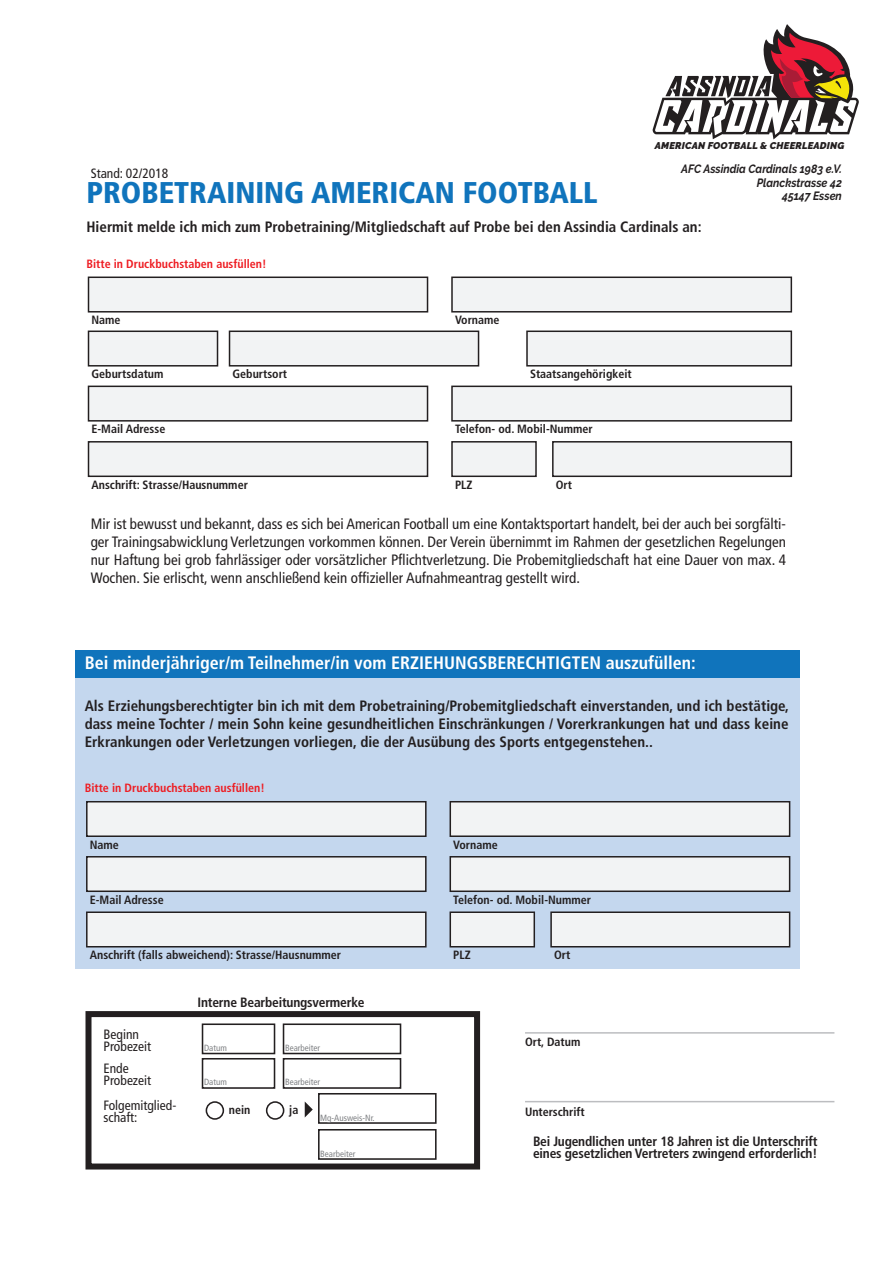
<style>
.page{position:relative;width:893px;height:1263px;background:#fff}
.page>*{position:absolute;margin:0;border:0;box-sizing:border-box;transform-origin:0 0}
.t1{font:900 condensed 30px "Frutiger LT Std";color:#1074bc}
.t2{font:700 condensed 18px "Frutiger LT Std";color:#fff}
.t3{font:condensed 15px/18px "Frutiger LT Std";color:#231f20;text-align:justify}
.t4{font:700 condensed 15px/18px "Frutiger LT Std";color:#231f20;text-align:justify}
.t5{font:700 condensed 13.5px/12px "Frutiger LT Std";letter-spacing:-.015em;color:#231f20}
.t6{font:condensed 13.5px/12px "Frutiger LT Std";color:#231f20}
.t7{font:700 condensed 12px "Frutiger LT Std";color:#231f20}
.t8{font:700 condensed 12px "Frutiger LT Std";color:#ee1d23}
.t9{font:italic 700 12px/13.5px "Raleway";color:#231f20;text-align:right;scale:.9 1}
.t10{font:italic 900 9.75px "Raleway";letter-spacing:.02em;color:#231f20}
.t11{font:condensed 9px "Frutiger LT Std";color:#808285}
</style>
<div class="page">
<svg style="left:653px;top:24px;width:206px;height:115px"></svg>
<div style="left:88px;top:276px;width:340px;height:36px;background:#f2f3f4;border:2px solid #231f20"></div>
<div style="left:451px;top:276px;width:341px;height:36px;background:#f2f3f4;border:2px solid #231f20"></div>
<div style="left:88px;top:386px;width:340px;height:36px;background:#f2f3f4;border:2px solid #231f20"></div>
<div style="left:451px;top:386px;width:341px;height:36px;background:#f2f3f4;border:2px solid #231f20"></div>
<div style="left:88px;top:441px;width:340px;height:36px;background:#f2f3f4;border:2px solid #231f20"></div>
<div style="left:451px;top:441px;width:86px;height:36px;background:#f2f3f4;border:2px solid #231f20"></div>
<div style="left:552px;top:441px;width:240px;height:36px;background:#f2f3f4;border:2px solid #231f20"></div>
<div style="left:88px;top:330px;width:130px;height:36px;background:#f2f3f4;border:2px solid #231f20"></div>
<div style="left:229px;top:330px;width:250px;height:36px;background:#f2f3f4;border:2px solid #231f20"></div>
<div style="left:526px;top:330px;width:266px;height:36px;background:#f2f3f4;border:2px solid #231f20"></div>
<div style="left:75px;top:650px;width:725px;height:319px;background:#c4d7ee"></div>
<div style="left:75px;top:650px;width:725px;height:28px;background:#1074bc"></div>
<div style="left:86px;top:801px;width:341px;height:36px;background:#f2f3f4;border:2px solid #231f20"></div>
<div style="left:450px;top:801px;width:340px;height:36px;background:#f2f3f4;border:2px solid #231f20"></div>
<div style="left:86px;top:856px;width:341px;height:36px;background:#f2f3f4;border:2px solid #231f20"></div>
<div style="left:450px;top:856px;width:340px;height:36px;background:#f2f3f4;border:2px solid #231f20"></div>
<div style="left:86px;top:911px;width:341px;height:36px;background:#f2f3f4;border:2px solid #231f20"></div>
<div style="left:450px;top:911px;width:85px;height:36px;background:#f2f3f4;border:2px solid #231f20"></div>
<div style="left:550px;top:911px;width:240px;height:36px;background:#f2f3f4;border:2px solid #231f20"></div>
<div style="left:86px;top:1011px;width:394px;height:158px;border:6px solid #231f20"></div>
<div style="left:318px;top:1093px;width:119px;height:31px;background:#fff;border:2px solid #231f20"></div>
<div style="left:318px;top:1129px;width:119px;height:31px;background:#fff;border:2px solid #231f20"></div>
<div style="left:266px;top:1101px;width:18px;height:19px;border:2px solid #231f20;border-radius:50%"></div>
<div style="left:206px;top:1101px;width:18px;height:19px;border:2px solid #231f20;border-radius:50%"></div>
<svg style="left:305px;top:1102px;width:8px;height:15px"></svg>
<div style="left:202px;top:1058px;width:73px;height:31px;background:#fff;border:2px solid #231f20"></div>
<div style="left:283px;top:1058px;width:118px;height:31px;background:#fff;border:2px solid #231f20"></div>
<div style="left:202px;top:1023px;width:73px;height:31px;background:#fff;border:2px solid #231f20"></div>
<div style="left:283px;top:1023px;width:118px;height:31px;background:#fff;border:2px solid #231f20"></div>
<hr style="left:525px;top:1032px;width:309px;height:2px;background:#bcbdc0">
<hr style="left:525px;top:1101px;width:309px;height:1px;background:#bcbdc0">
<p class="t10" style="left:655px;top:140px;width:191px">AMERICAN FOOTBALL &amp; CHEERLEADING</p>
<p class="t6" style="left:91px;top:167px;width:79px">Stand: 02/2018</p>
<p class="t9" style="left:681px;top:162px;width:180px">AFC Assindia Cardinals 1983 e.V.<br>Planckstrasse 42<br>45147 Essen</p>
<h1 class="t1" style="left:86px;top:174px;width:513px">PROBETRAINING AMERICAN FOOTBALL</h1>
<p class="t4" style="left:86px;top:217px;width:617px">Hiermit melde ich mich zum Probetraining/Mitgliedschaft auf Probe bei den Assindia Cardinals an:</p>
<p class="t8" style="left:86px;top:256px;width:182px">Bitte in Druckbuchstaben ausfüllen!</p>
<p class="t7" style="left:92px;top:313px;width:31px">Name</p>
<p class="t7" style="left:455px;top:313px;width:46px">Vorname</p>
<p class="t7" style="left:92px;top:367px;width:74px">Geburtsdatum</p>
<p class="t7" style="left:232px;top:367px;width:56px">Geburtsort</p>
<p class="t7" style="left:530px;top:367px;width:103px">Staatsangehörigkeit</p>
<p class="t7" style="left:92px;top:422px;width:75px">E-Mail Adresse</p>
<p class="t7" style="left:455px;top:422px;width:139px">Telefon- od. Mobil-Nummer</p>
<p class="t7" style="left:92px;top:477px;width:158px">Anschrift: Strasse/Hausnummer</p>
<p class="t7" style="left:455px;top:477px;width:19px">PLZ</p>
<p class="t7" style="left:556px;top:477px;width:18px">Ort</p>
<p class="t3" style="left:91px;top:515px;width:697px">Mir ist bewusst und bekannt, dass es sich bei American Football um eine Kontaktsportart handelt, bei der auch bei sorgfälti&shy;ger Trainingsabwicklung Verletzungen vorkommen können. Der Verein übernimmt im Rahmen der gesetzlichen Regelungen nur Haftung bei grob fahrlässiger oder vorsätzlicher Pflichtverletzung. Die Probemitgliedschaft hat eine Dauer von max. 4<br>Wochen. Sie erlischt, wenn anschließend kein offizieller Aufnahmeantrag gestellt wird.</p>
<p class="t2" style="left:85px;top:652px;width:613px">Bei minderjähriger/m Teilnehmer/in vom ERZIEHUNGSBERECHTIGTEN auszufüllen:</p>
<p class="t4" style="left:85px;top:697px;width:706px">Als Erziehungsberechtigter bin ich mit dem Probetraining/Probemitgliedschaft einverstanden, und ich bestätige, dass meine Tochter / mein Sohn keine gesundheitlichen Einschränkungen / Vorerkrankungen hat und dass keine Erkrankungen oder Verletzungen vorliegen, die der Ausübung des Sports entgegenstehen..</p>
<p class="t8" style="left:85px;top:781px;width:182px">Bitte in Druckbuchstaben ausfüllen!</p>
<p class="t7" style="left:90px;top:837px;width:31px">Name</p>
<p class="t7" style="left:453px;top:837px;width:46px">Vorname</p>
<p class="t7" style="left:90px;top:892px;width:75px">E-Mail Adresse</p>
<p class="t7" style="left:453px;top:892px;width:139px">Telefon- od. Mobil-Nummer</p>
<p class="t7" style="left:90px;top:948px;width:253px">Anschrift (falls abweichend): Strasse/Hausnummer</p>
<p class="t7" style="left:453px;top:948px;width:19px">PLZ</p>
<p class="t7" style="left:554px;top:948px;width:18px">Ort</p>
<p class="t6" style="left:104px;top:1028px;width:49px">Beginn<br>Probezeit</p>
<p class="t6" style="left:104px;top:1062px;width:49px">Ende<br>Probezeit</p>
<p class="t6" style="left:104px;top:1099px;width:74px">Folgemitglied&shy;schaft:</p>
<p class="t5" style="left:198px;top:996px;width:168px">Interne Bearbeitungsvermerke</p>
<p class="t11" style="left:204px;top:1042px;width:24px">Datum</p>
<p class="t11" style="left:285px;top:1042px;width:37px">Bearbeiter</p>
<p class="t11" style="left:204px;top:1077px;width:24px">Datum</p>
<p class="t11" style="left:285px;top:1077px;width:37px">Bearbeiter</p>
<p class="t7" style="left:229px;top:1103px;width:23px">nein</p>
<p class="t7" style="left:289px;top:1103px;width:11px">ja</p>
<p class="t11" style="left:320px;top:1113px;width:56px">Mg-Ausweis-Nr.</p>
<p class="t11" style="left:320px;top:1149px;width:37px">Bearbeiter</p>
<p class="t7" style="left:525px;top:1034px;width:57px">Ort, Datum</p>
<p class="t7" style="left:525px;top:1104px;width:61px">Unterschrift</p>
<p class="t5" style="left:533px;top:1135px;width:286px">Bei Jugendlichen unter 18 Jahren ist die Unterschrift eines gesetzlichen Vertreters zwingend erforderlich!</p>
</div>
